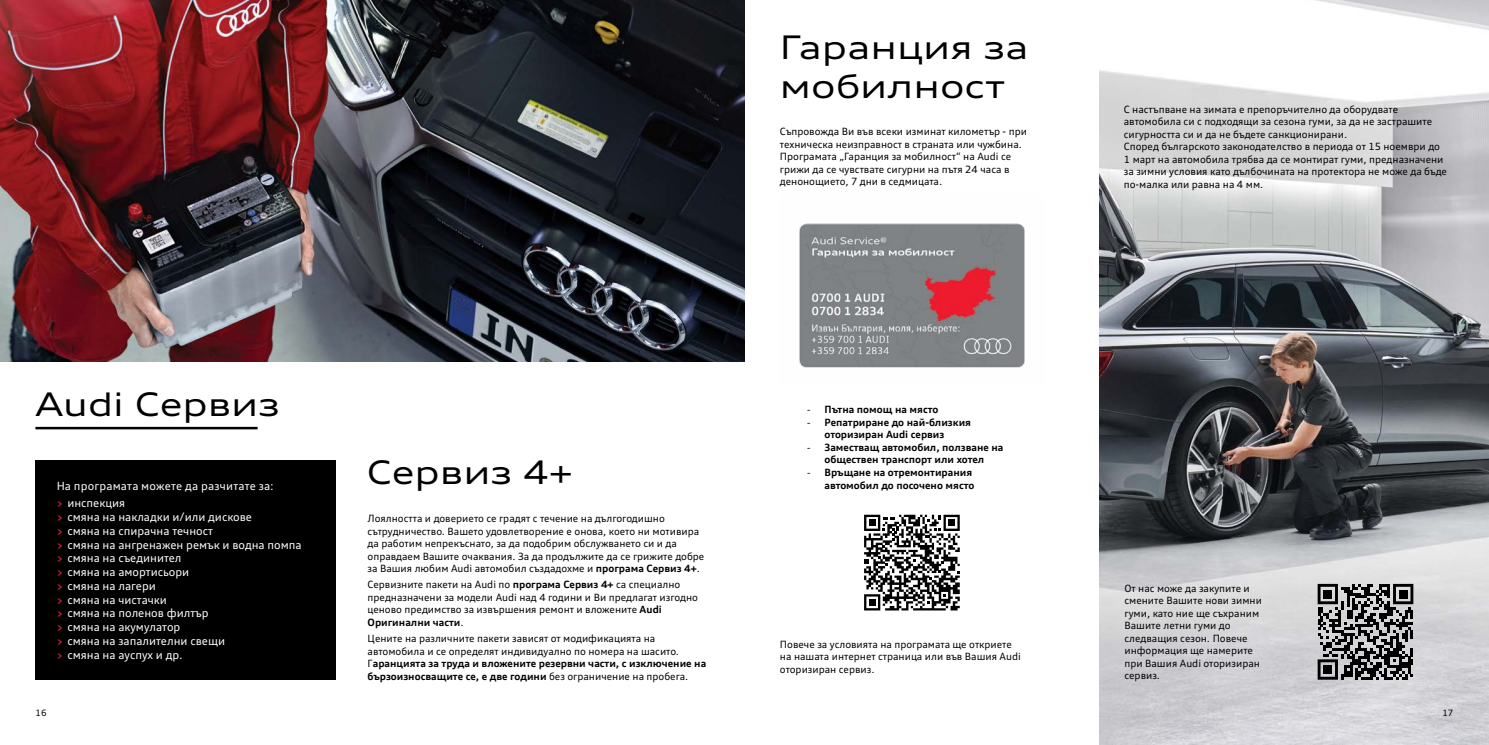
<style>
.page{position:relative;width:1489px;height:745px;background:#fff}
.page>*{position:absolute;margin:0;border:0;box-sizing:border-box;transform-origin:0 0}
.t1{font:expanded 32.5px/39px "Audi Type";color:#000}
.t2{font:11.25px/13.8px "Audi Type";color:#fff}
.t3{font:10px/12.5px "Audi Type";color:#000}
.t4{font:700 10px/12.5px "Audi Type";color:#000}
.t5{font:8.75px "Audi Type";color:#000}
.s1{font-weight:700;font-size:10px;color:#cf203f}
.s2{font-weight:700}
.s3{font-family:"VW Text";font-weight:400}
</style>
<div class="page">
<img style="left:0;top:0;width:744px;height:361px">
<img style="left:1099px;top:0;width:389px;height:744px">
<img style="left:799px;top:223px;width:226px;height:145px">
<div style="left:35px;top:460px;width:301px;height:219px;background:#000"></div>
<svg style="left:864px;top:514px;width:95px;height:96px"></svg>
<svg style="left:1317px;top:583px;width:96px;height:96px;background:#69686a"></svg>
<div style="left:1323px;top:664px;width:8px;height:9px;background:#000"></div>
<hr style="left:35px;top:426px;width:222px;height:3px;background:#000">
<h1 class="t1" style="left:780px;top:27px;width:250px">Гаранция за мобилност</h1>
<p class="t3" style="left:780px;top:125px;width:248px">Съпровожда Ви във всеки изминат километър - при техническа неизправност в страната или чужбина.<br>Програмата „Гаранция за мобилност“ на Audi се грижи да се чувствате сигурни на пътя 24 часа в денонощието, 7 дни в седмицата.</p>
<h1 class="t1" style="left:35px;top:384px;width:246px">Audi Сервиз</h1>
<p class="t2" style="left:57px;top:477px;width:218px;line-height:17.2px">На програмата можете да разчитате за: <span class="s1">&gt;</span> инспекция</p>
<p class="t2" style="left:57px;top:509px;width:246px"><span class="s1">&gt;</span> смяна на накладки и/или дискове<br><span class="s1">&gt;</span> смяна на спирачна течност<br><span class="s1">&gt;</span> смяна на ангренажен ремък и водна помпа <span class="s1">&gt;</span> смяна на съединител<br><span class="s1">&gt;</span> смяна на амортисьори<br><span class="s1">&gt;</span> смяна на лагери<br><span class="s1">&gt;</span> смяна на чистачки<br><span class="s1">&gt;</span> смяна на поленов филтър<br><span class="s1">&gt;</span> смяна на акумулатор<br><span class="s1">&gt;</span> смяна на запалителни свещи<br><span class="s1">&gt;</span> смяна на ауспух и др.</p>
<h1 class="t1" style="left:367px;top:452px;width:208px">Сервиз 4+</h1>
<p class="t3" style="left:367px;top:512px;width:338px">Лоялността и доверието се градят с течение на дългогодишно сътрудничество. Вашето удовлетворение е онова, което ни мотивира да работим непрекъснато, за да подобрим обслужването си и да оправдаем Вашите очаквания. За да продължите да се грижите добре за Вашия любим Audi автомобил създадохме и <span class="s2">програма Сервиз 4+</span>.</p>
<p class="t3" style="left:367px;top:578px;width:332px">Сервизните пакети на Audi по <span class="s2">програма Сервиз 4+</span> са специално предназначени за модели Audi над 4 години и Ви предлагат изгодно ценово предимство за извършения ремонт и вложените <span class="s2">Audi Оригинални части</span>.</p>
<p class="t3" style="left:367px;top:631px;width:340px">Цените на различните пакети зависят от модификацията на автомобила и се определят индивидуално по номера на шасито.<br>Г<span class="s2">аранцията за труда и вложените резервни части, с изключение на бързоизносващите се, е две години</span> без ограничение на пробега.</p>
<p class="t4" style="left:806px;top:403px;width:133px"><span class="s3">-</span> Пътна помощ на място</p>
<p class="t4" style="left:824px;top:415px;width:148px;text-indent:-18px"><span class="s3">-</span> Репатриране до най-близкия оторизиран Audi сервиз</p>
<p class="t4" style="left:806px;top:440px;width:198px;text-align:center"><span class="s3">-</span> Заместващ автомобил, ползване на обществен транспорт или хотел</p>
<p class="t4" style="left:806px;top:465px;width:169px;text-align:right"><span class="s3">-</span> Връщане на отремонтирания автомобил до посочено място</p>
<p class="t3" style="left:780px;top:637px;width:242px">Повече за условията на програмата ще откриете на нашата интернет страница или във Вашия Audi оторизиран сервиз.</p>
<p class="t3" style="left:1123px;top:103px;width:324px">С настъпване на зимата е препоръчително да оборудвате автомобила си с подходящи за сезона гуми, за да не застрашите сигурността си и да не бъдете санкционирани.<br>Според българското законодателство в периода от 15 ноември до 1 март на автомобила трябва да се монтират гуми, предназначени за зимни условия като дълбочината на протектора не може да бъде по-малка или равна на 4 мм.</p>
<p class="t3" style="left:1124px;top:581px;width:139px">От нас може да закупите и смените Вашите нови зимни гуми, като ние ще съхраним<br>Вашите летни гуми до следващия сезон. Повече информация ще намерите при Вашия Audi оторизиран сервиз.</p>
<p class="t5" style="left:35px;top:707px;width:13px">16</p>
<p class="t5" style="left:1442px;top:707px;width:13px">17</p>
</div>
